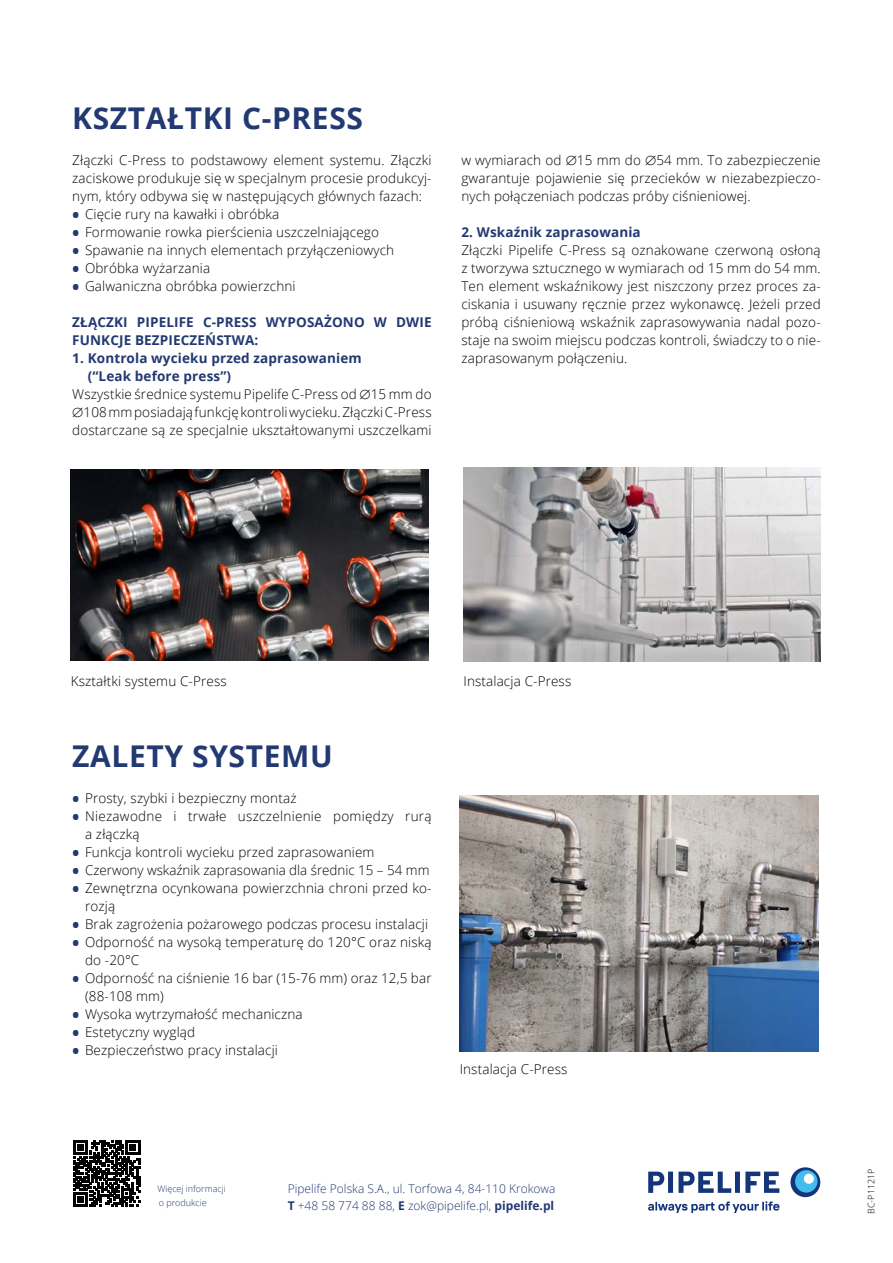
<style>
.page{position:relative;width:893px;height:1263px;background:#fff}
.page>*{position:absolute;margin:0;border:0;box-sizing:border-box;transform-origin:0 0}
.t1{font:700 30px "Open Sans";letter-spacing:.02em;color:#223971}
.t2{font:300 13.5px/18px "Open Sans";letter-spacing:.01em;color:#000}
.t3{font:700 13.5px/18px "Open Sans";letter-spacing:.01em;color:#223971}
.t4{font:300 12px/16.8px "Open Sans";color:#223971}
.t5{font:300 9px/13.5px "Open Sans";color:#223971}
.t6{font:300 9px "Open Sans";color:#000}
.s1{font-weight:700;font-size:19.5px;color:#223971}
.s2{font-weight:700}
</style>
<div class="page">
<img style="left:71px;top:469px;width:357px;height:191px">
<img style="left:463px;top:468px;width:358px;height:193px">
<img style="left:459px;top:795px;width:360px;height:256px">
<svg style="left:73px;top:1140px;width:67px;height:67px"></svg>
<svg style="left:648px;top:1167px;width:172px;height:46px"></svg>
<div style="left:795px;top:1170px;width:22px;height:22px;background:#44bdee;border-radius:50%"></div>
<div style="left:804px;top:1174px;width:10px;height:10px;background:#fff;border-radius:50%"></div>
<h1 class="t1" style="left:72px;top:97px;width:292px">KSZTAŁTKI C-PRESS</h1>
<p class="t2" style="left:72px;top:151px;width:361px;text-align:justify">Złączki C-Press to podstawowy element systemu. Złączki zaciskowe produkuje się w specjalnym procesie produkcyj&shy;nym, który odbywa się w następujących głównych fazach:</p>
<p class="t2" style="left:72px;top:205px;width:209px"><span class="s1">•</span> Cięcie rury na kawałki i obróbka</p>
<p class="t2" style="left:72px;top:223px;width:308px"><span class="s1">•</span> Formowanie rowka pierścienia uszczelniającego</p>
<p class="t2" style="left:72px;top:241px;width:323px"><span class="s1">•</span> Spawanie na innych elementach przyłączeniowych</p>
<p class="t2" style="left:72px;top:259px;width:139px"><span class="s1">•</span> Obróbka wyżarzania</p>
<p class="t2" style="left:72px;top:277px;width:225px"><span class="s1">•</span> Galwaniczna obróbka powierzchni</p>
<p class="t3" style="left:72px;top:313px;width:361px">ZŁĄCZKI PIPELIFE C-PRESS WYPOSAŻONO W DWIE<br>FUNKCJE BEZPIECZEŃSTWA:</p>
<p class="t3" style="left:72px;top:349px;width:291px">1. Kontrola wycieku przed zaprasowaniem</p>
<p class="t3" style="left:88px;top:367px;width:145px">(“Leak before press”)</p>
<p class="t2" style="left:72px;top:385px;width:361px">Wszystkie średnice systemu Pipelife C-Press od ∅15 mm do</p>
<p class="t2" style="left:72px;top:403px;width:361px">∅108 mm posiadają funkcję kontroli wycieku. Złączki C-Press</p>
<p class="t2" style="left:72px;top:421px;width:361px">dostarczane są ze specjalnie ukształtowanymi uszczelkami</p>
<p class="t2" style="left:461px;top:151px;width:361px;text-align:justify">w wymiarach od ∅15 mm do ∅54 mm. To zabezpieczenie gwarantuje pojawienie się przecieków w niezabezpieczo&shy;nych połączeniach podczas próby ciśnieniowej.</p>
<p class="t3" style="left:461px;top:223px;width:181px">2. Wskaźnik zaprasowania</p>
<p class="t2" style="left:461px;top:241px;width:361px;text-align:justify">Złączki Pipelife C-Press są oznakowane czerwoną osłoną z tworzywa sztucznego w wymiarach od 15 mm do 54 mm.<br>Ten element wskaźnikowy jest niszczony przez proces za&shy;ciskania i usuwany ręcznie przez wykonawcę. Jeżeli przed próbą ciśnieniową wskaźnik zaprasowywania nadal pozo&shy;staje na swoim miejscu podczas kontroli, świadczy to o nie&shy;zaprasowanym połączeniu.</p>
<p class="t2" style="left:71px;top:672px;width:157px">Kształtki systemu C-Press</p>
<h1 class="t1" style="left:72px;top:735px;width:262px">ZALETY SYSTEMU</h1>
<p class="t2" style="left:72px;top:788px;width:226px"><span class="s1">•</span> Prosty, szybki i bezpieczny montaż</p>
<p class="t2" style="left:85px;top:806px;width:348px;text-indent:-13px"><span class="s1">•</span> Niezawodne i trwałe uszczelnienie pomiędzy rurą a złączką</p>
<p class="t2" style="left:72px;top:842px;width:304px"><span class="s1">•</span> Funkcja kontroli wycieku przed zaprasowaniem</p>
<p class="t2" style="left:72px;top:860px;width:359px"><span class="s1">•</span> Czerwony wskaźnik zaprasowania dla średnic 15 – 54 mm</p>
<p class="t2" style="left:85px;top:878px;width:348px;text-indent:-13px"><span class="s1">•</span> Zewnętrzna ocynkowana powierzchnia chroni przed ko&shy;rozją</p>
<p class="t2" style="left:72px;top:914px;width:357px"><span class="s1">•</span> Brak zagrożenia pożarowego podczas procesu instalacji</p>
<p class="t2" style="left:85px;top:932px;width:348px;text-indent:-13px"><span class="s1">•</span> Odporność na wysoką temperaturę do 120°C oraz niską do -20°C</p>
<p class="t2" style="left:85px;top:968px;width:348px;text-indent:-13px"><span class="s1">•</span> Odporność na ciśnienie 16 bar (15-76 mm) oraz 12,5 bar (88-108 mm)</p>
<p class="t2" style="left:72px;top:1004px;width:232px"><span class="s1">•</span> Wysoka wytrzymałość mechaniczna</p>
<p class="t2" style="left:72px;top:1022px;width:124px"><span class="s1">•</span> Estetyczny wygląd</p>
<p class="t2" style="left:72px;top:1040px;width:207px"><span class="s1">•</span> Bezpieczeństwo pracy instalacji</p>
<p class="t2" style="left:463px;top:672px;width:109px">Instalacja C-Press</p>
<p class="t2" style="left:460px;top:1059px;width:109px">Instalacja C-Press</p>
<p class="t5" style="left:157px;top:1182px;width:70px">Więcej informacji o produkcie</p>
<p class="t4" style="left:288px;top:1180px;width:269px">Pipelife Polska S.A., ul. Torfowa 4, 84-110 Krokowa<br><span class="s2">T</span> +48 58 774 88 88, <span class="s2">E</span> zok@pipelife.pl, <span class="s2">pipelife.pl</span></p>
<p class="t6" style="left:865px;top:1214px;width:47px;rotate:-90deg">BC-P1121P</p>
</div>
